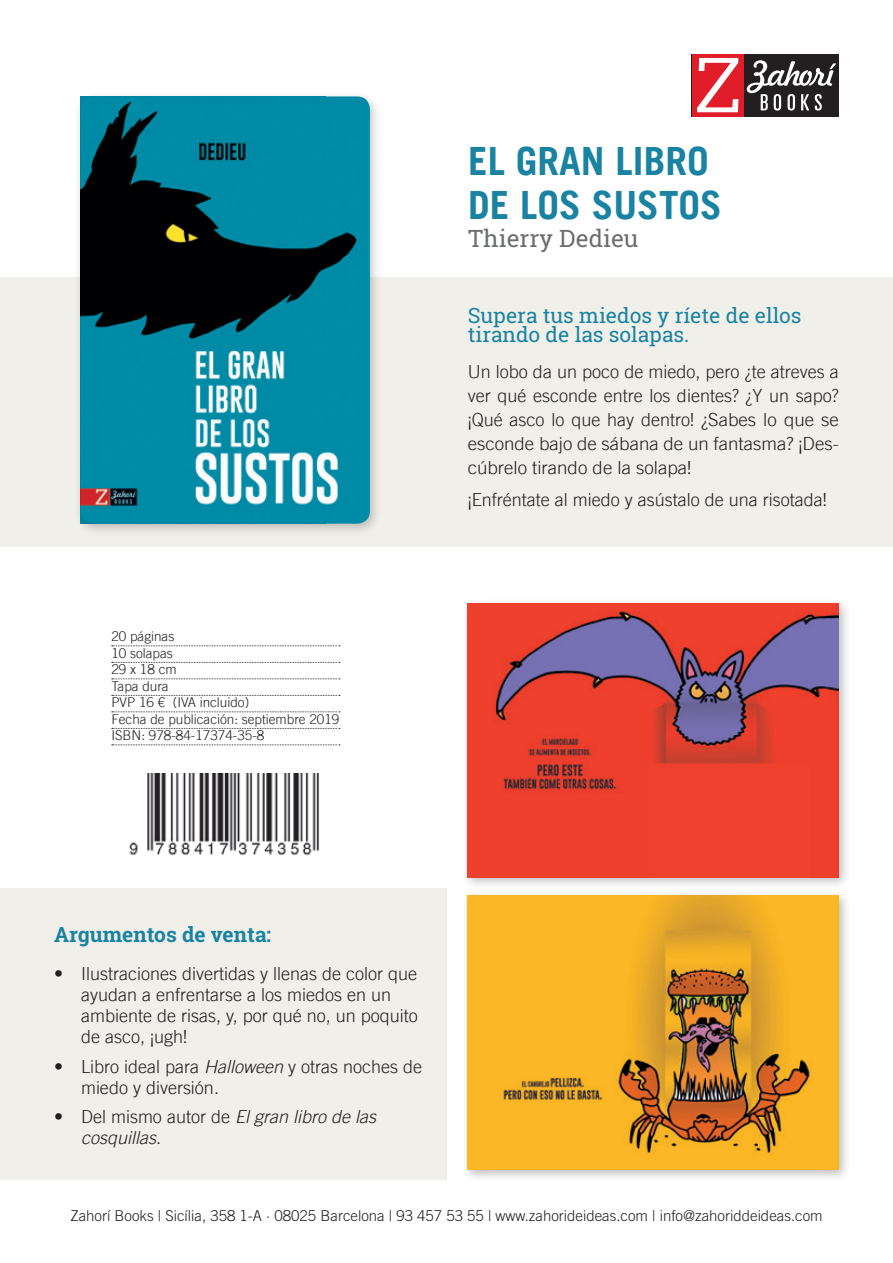
<style>
.page{position:relative;width:893px;height:1263px;background:#fff}
.page>*{position:absolute;margin:0;border:0;box-sizing:border-box;transform-origin:0 0}
.t1{font:700 39px/43.5px "Trade Gothic LT";color:#1983a1}
.t2{font:24px "Roboto Slab";color:#6c6d70}
.t3{font:21px/19.5px "Roboto Slab";color:#1983a1}
.t4{font:700 21px "Roboto Slab";color:#1983a1}
.t5{font:300 18px/24px "Trade Gothic LT";color:#231f20}
.t6{font:italic 300 18px/21px "Trade Gothic LT";color:#231f20}
.t7{font:300 15px "Trade Gothic";color:#231f20}
.t8{font:300 13.5px/16.5px "Trade Gothic LT";color:#231f20}
.s1{font-style:italic}
.s2{font-style:normal}
</style>
<div class="page">
<div style="left:692px;top:54px;width:147px;height:63px;background:#231f20"></div>
<div style="left:692px;top:54px;width:51px;height:63px;background:#e11d29"></div>
<svg style="left:697px;top:58px;width:41px;height:54px"></svg>
<svg style="left:747px;top:60px;width:89px;height:51px"></svg>
<div style="left:0;top:889px;width:446px;height:291px;background:#f1efea"></div>
<div style="left:0;top:278px;width:893px;height:269px;background:#f1efea"></div>
<img style="left:129px;top:774px;width:191px;height:82px">
<div style="left:461px;top:597px;width:390px;height:292px;background:#231f20;opacity:.3"></div>
<img style="left:468px;top:603px;width:371px;height:274px">
<div style="left:461px;top:889px;width:390px;height:293px;background:#231f20;opacity:.3"></div>
<img style="left:468px;top:895px;width:371px;height:274px">
<div style="left:74px;top:91px;width:307px;height:446px;background:#231f20;opacity:.25"></div>
<img style="left:81px;top:96px;width:289px;height:428px">
<svg style="left:112px;top:645px;width:228px;height:1px"></svg>
<svg style="left:112px;top:662px;width:228px;height:1px"></svg>
<svg style="left:112px;top:678px;width:228px;height:1px"></svg>
<svg style="left:112px;top:695px;width:228px;height:1px"></svg>
<svg style="left:112px;top:711px;width:228px;height:1px"></svg>
<svg style="left:112px;top:728px;width:228px;height:1px"></svg>
<svg style="left:112px;top:744px;width:228px;height:1px"></svg>
<h1 class="t1" style="left:468px;top:139px;width:255px">EL GRAN LIBRO<br>DE LOS SUSTOS</h1>
<h2 class="t2" style="left:468px;top:222px;width:172px">Thierry Dedieu</h2>
<p class="t3" style="left:468px;top:305px;width:335px">Supera tus miedos y ríete de ellos tirando de las solapas.</p>
<p class="t8" style="left:111px;top:628px;width:229px">20 páginas<br>10 solapas<br>29 x 18 cm<br>Tapa dura<br>PVP 16 € (IVA incluido)<br>Fecha de publicación: septiembre 2019<br>ISBN: 978-84-17374-35-8</p>
<p class="t5" style="left:468px;top:359px;width:373px;text-align:justify">Un lobo da un poco de miedo, pero ¿te atreves a ver qué esconde entre los dientes? ¿Y un sapo? ¡Qué asco lo que hay dentro! ¿Sabes lo que se esconde bajo de sábana de un fantasma? ¡Des&shy;cúbrelo tirando de la solapa!</p>
<p class="t5" style="left:468px;top:487px;width:361px">¡Enfréntate al miedo y asústalo de una risotada!</p>
<p class="t4" style="left:54px;top:920px;width:219px">Argumentos de venta:</p>
<p class="t5" style="left:81px;top:963px;width:338px;line-height:21px;text-indent:-27px">• Ilustraciones divertidas y llenas de color que ayudan a enfrentarse a los miedos en un ambiente de risas, y, por qué no, un poquito de asco, ¡ugh!</p>
<p class="t5" style="left:81px;top:1056px;width:343px;line-height:21px;text-indent:-27px">• Libro ideal para <span class="s1">Halloween</span> y otras noches de miedo y diversión.</p>
<p class="t6" style="left:81px;top:1106px;width:297px;text-indent:-27px"><span class="s2">• Del mismo autor de</span> El gran libro de las cosquillas<span class="s2">.</span></p>
<p class="t7" style="left:70px;top:1206px;width:754px">Zahorí Books | Sicília, 358 1-A ∙ 08025 Barcelona | 93 457 53 55 | www.zahorideideas.com | info@zahoriddeideas.com</p>
</div>
